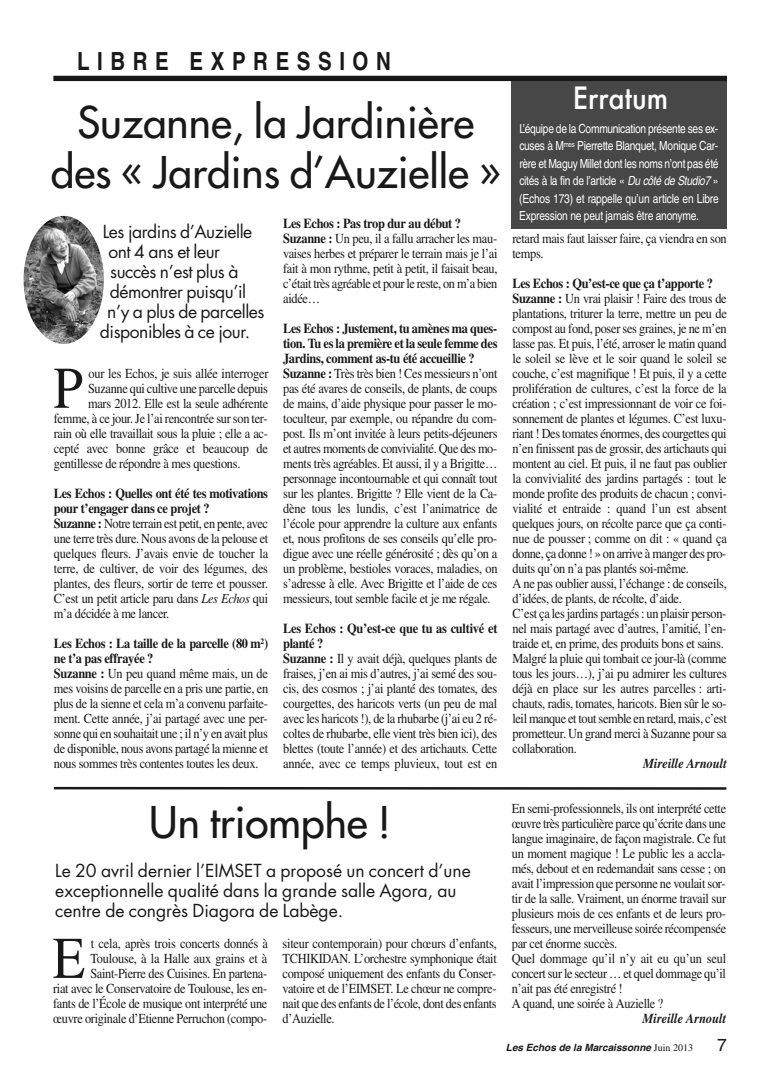
<style>
.page{position:relative;width:780px;height:1088px;background:#fff}
.page>*{position:absolute;margin:0;border:0;box-sizing:border-box;transform-origin:0 0}
.t1{font:59px "Times";color:#191919;scale:.9 1}
.t2{font:42.5px/50px "Futura";color:#191919;text-align:center}
.t3{font:500 30px "Futura";color:#fff;scale:.9 1}
.t4{font:700 condensed 25px "Helvetica";letter-spacing:.3em;color:#191919}
.t5{font:17.5px/20px "Futura";color:#191919}
.t6{font:17.5px "Futura";letter-spacing:-.025em;color:#191919}
.t7{font:17.5px "Helvetica";color:#191919}
.t8{font:13.75px/15px "Times";letter-spacing:-.025em;color:#191919;scale:.9 1}
.t9{font:italic 700 13.75px "Times";color:#191919;scale:.9 1}
.t10{font:condensed 12.5px/17.5px "Helvetica";letter-spacing:-.02em;color:#fff;text-align:justify}
.t11{font:italic 700 10px "Helvetica";color:#191919}
.s1{font-weight:700}
.s2{font-style:italic}
.s3{font-family:"Times";font-weight:400;font-style:normal}
</style>
<div class="page">
<hr style="left:54px;top:787px;width:672px;height:3px;background:#191919">
<img style="left:24px;top:216px;width:80px;height:128px;border-radius:50%">
<div style="left:511px;top:81px;width:215px;height:148px;background:#474747"></div>
<div style="left:53px;top:76px;width:674px;height:5px;background:#191919"></div>
<h3 class="t4" style="left:77px;top:52px;width:315px">LIBRE EXPRESSION</h3>
<h2 class="t2" style="left:51px;top:100px;width:451px">Suzanne, la Jardinière des « Jardins d’Auzielle »</h2>
<p class="t6" style="left:103px;top:223px;width:151px">Les jardins d’Auzielle</p>
<p class="t6" style="left:108px;top:243px;width:113px">ont 4 ans et leur</p>
<p class="t6" style="left:110px;top:263px;width:130px">succès n’est plus à</p>
<p class="t6" style="left:110px;top:283px;width:138px">démontrer puisqu’il</p>
<p class="t6" style="left:107px;top:303px;width:159px">n’y a plus de parcelles</p>
<p class="t6" style="left:100px;top:323px;width:152px">disponibles à ce jour.</p>
<h1 class="t1" style="left:53px;top:367px;width:34px">P</h1>
<p class="t8" style="left:89px;top:367px;width:201px">our les Echos, je suis allée interroger</p>
<p class="t8" style="left:88px;top:382px;width:201px">Suzanne qui cultive une parcelle depuis</p>
<p class="t8" style="left:88px;top:397px;width:202px">mars 2012. Elle est la seule adhérente</p>
<p class="t8" style="left:54px;top:412px;width:239px">femme, à ce jour. Je l’ai rencontrée sur son ter-</p>
<p class="t8" style="left:54px;top:427px;width:239px">rain où elle travaillait sous la pluie ; elle a ac-</p>
<p class="t8" style="left:54px;top:442px;width:239px">cepté avec bonne grâce et beaucoup de</p>
<p class="t8" style="left:54px;top:457px;width:209px">gentillesse de répondre à mes questions.</p>
<p class="t8" style="left:54px;top:487px;width:240px"><span class="s1">Les Echos : Quelles ont été tes motivations pour t’engager dans ce projet ?<br>Suzanne :</span> Notre terrain est petit, en pente, avec une terre très dure. Nous avons de la pelouse et quelques fleurs. J’avais envie de toucher la terre, de cultiver, de voir des légumes, des plantes, des fleurs, sortir de terre et pousser.<br>C’est un petit article paru dans <span class="s2">Les Echos</span> qui m’a décidée à me lancer.</p>
<p class="t8" style="left:54px;top:637px;width:240px"><span class="s1">Les Echos : La taille de la parcelle (80 m</span><sup>2</sup><span class="s1">) ne t’a pas effrayée ?<br>Suzanne :</span> Un peu quand même mais, un de mes voisins de parcelle en a pris une partie, en plus de la sienne et cela m’a convenu parfaite&shy;ment. Cette année, j’ai partagé avec une per&shy;sonne qui en souhaitait une ; il n’y en avait plus de disponible, nous avons partagé la mienne et nous sommes très contentes toutes les deux.</p>
<p class="t8" style="left:283px;top:217px;width:240px"><span class="s1">Les Echos : Pas trop dur au début ?<br>Suzanne :</span> Un peu, il a fallu arracher les mau&shy;vaises herbes et préparer le terrain mais je l’ai fait à mon rythme, petit à petit, il faisait beau, c’était très agréable et pour le reste, on m’a bien aidée…</p>
<p class="t8" style="left:283px;top:322px;width:240px"><span class="s1">Les Echos : Justement, tu amènes ma ques&shy;tion. Tu es la première et la seule femme des Jardins, comment as-tu été accueillie ?<br>Suzanne :</span> Très très bien ! Ces messieurs n’ont pas été avares de conseils, de plants, de coups de mains, d’aide physique pour passer le mo&shy;toculteur, par exemple, ou répandre du com&shy;post. Ils m’ont invitée à leurs petits-déjeuners et autres moments de convivialité. Que des mo&shy;ments très agréables. Et aussi, il y a Brigitte… personnage incontournable et qui connaît tout sur les plantes. Brigitte ? Elle vient de la Ca&shy;dène tous les lundis, c’est l’animatrice de l’école pour apprendre la culture aux enfants et, nous profitons de ses conseils qu’elle pro&shy;digue avec une réelle générosité ; dès qu’on a un problème, bestioles voraces, maladies, on s’adresse à elle. Avec Brigitte et l’aide de ces messieurs, tout semble facile et je me régale.</p>
<p class="t8" style="left:283px;top:622px;width:239px"><span class="s1">Les Echos : Qu’est-ce que tu as cultivé et planté ?<br>Suzanne :</span> Il y avait déjà, quelques plants de fraises, j’en ai mis d’autres, j’ai semé des sou&shy;cis, des cosmos ; j’ai planté des tomates, des courgettes, des haricots verts (un peu de mal avec les haricots !), de la rhubarbe (j’ai eu 2 ré&shy;coltes de rhubarbe, elle vient très bien ici), des blettes (toute l’année) et des artichauts. Cette année, avec ce temps pluvieux, tout est en</p>
<h2 class="t2" style="left:149px;top:800px;width:243px">Un triomphe !</h2>
<p class="t5" style="left:55px;top:862px;width:417px">Le 20 avril dernier l’EIMSET a proposé un concert d’une exceptionnelle qualité dans la grande salle Agora, au centre de congrès Diagora de Labège.</p>
<p class="t8" style="left:53px;top:937px;width:240px;text-align:right">t cela, après trois concerts donnés à Toulouse, à la Halle aux grains et à Saint-Pierre des Cuisines. En partena-<br>riat avec le Conservatoire de Toulouse, les en&shy;fants de l’École de musique ont interprété une œuvre originale d’Etienne Perruchon (compo-</p>
<p class="t8" style="left:282px;top:937px;width:240px;text-align:justify">siteur contemporain) pour chœurs d’enfants, TCHIKIDAN. L’orchestre symphonique était composé uniquement des enfants du Conser&shy;vatoire et de l’EIMSET. Le chœur ne compre&shy;nait que des enfants de l’école, dont des enfants d’Auzielle.</p>
<h1 class="t1" style="left:53px;top:937px;width:38px">E</h1>
<h3 class="t3" style="left:572px;top:78px;width:107px">Erratum</h3>
<p class="t10" style="left:519px;top:121px;width:201px">L’équipe de la Communication présente ses ex&shy;cuses à M<sup>mes</sup> Pierrette Blanquet, Monique Car&shy;rère et Maguy Millet dont les noms n’ont pas été cités à la fin de l’article « <span class="s2">Du côté de Studio7</span> » (Echos 173) et rappelle qu’un article en Libre Expression ne peut jamais être anonyme.</p>
<p class="t8" style="left:512px;top:232px;width:240px">retard mais faut laisser faire, ça viendra en son temps.</p>
<p class="t8" style="left:512px;top:277px;width:240px"><span class="s1">Les Echos : Qu’est-ce que ça t’apporte ?<br>Suzanne :</span> Un vrai plaisir ! Faire des trous de plantations, triturer la terre, mettre un peu de compost au fond, poser ses graines, je ne m’en lasse pas. Et puis, l’été, arroser le matin quand le soleil se lève et le soir quand le soleil se couche, c’est magnifique ! Et puis, il y a cette prolifération de cultures, c’est la force de la création ; c’est impressionnant de voir ce foi&shy;sonnement de plantes et légumes. C’est luxu&shy;riant ! Des tomates énormes, des courgettes qui n’en finissent pas de grossir, des artichauts qui montent au ciel. Et puis, il ne faut pas oublier la convivialité des jardins partagés : tout le monde profite des produits de chacun ; convi&shy;vialité et entraide : quand l’un est absent quelques jours, on récolte parce que ça conti&shy;nue de pousser ; comme on dit : « quand ça donne, ça donne ! » on arrive à manger des pro&shy;duits qu’on n’a pas plantés soi-même.<br>A ne pas oublier aussi, l’échange : de conseils, d’idées, de plants, de récolte, d’aide.<br>C’est ça les jardins partagés : un plaisir person&shy;nel mais partagé avec d’autres, l’amitié, l’en&shy;traide et, en prime, des produits bons et sains.<br>Malgré la pluie qui tombait ce jour-là (comme tous les jours…), j’ai pu admirer les cultures déjà en place sur les autres parcelles : arti&shy;chauts, radis, tomates, haricots. Bien sûr le so&shy;leil manque et tout semble en retard, mais, c’est prometteur. Un grand merci à Suzanne pour sa collaboration.</p>
<p class="t9" style="left:643px;top:758px;width:94px">Mireille Arnoult</p>
<p class="t8" style="left:512px;top:802px;width:240px">En semi-professionnels, ils ont interprété cette œuvre très particulière parce qu’écrite dans une langue imaginaire, de façon magistrale. Ce fut un moment magique ! Le public les a accla&shy;més, debout et en redemandait sans cesse ; on avait l’impression que personne ne voulait sor&shy;tir de la salle. Vraiment, un énorme travail sur plusieurs mois de ces enfants et de leurs pro&shy;fesseurs, une merveilleuse soirée récompensée par cet énorme succès.<br>Quel dommage qu’il n’y ait eu qu’un seul concert sur le secteur … et quel dommage qu’il n’ait pas été enregistré !<br>A quand, une soirée à Auzielle ?</p>
<p class="t9" style="left:642px;top:1013px;width:94px">Mireille Arnoult</p>
<p class="t11" style="left:506px;top:1043px;width:188px">Les Echos de la Marcaissonne <span class="s3">Juin 2013</span></p>
<p class="t7" style="left:717px;top:1038px;width:11px">7</p>
</div>
